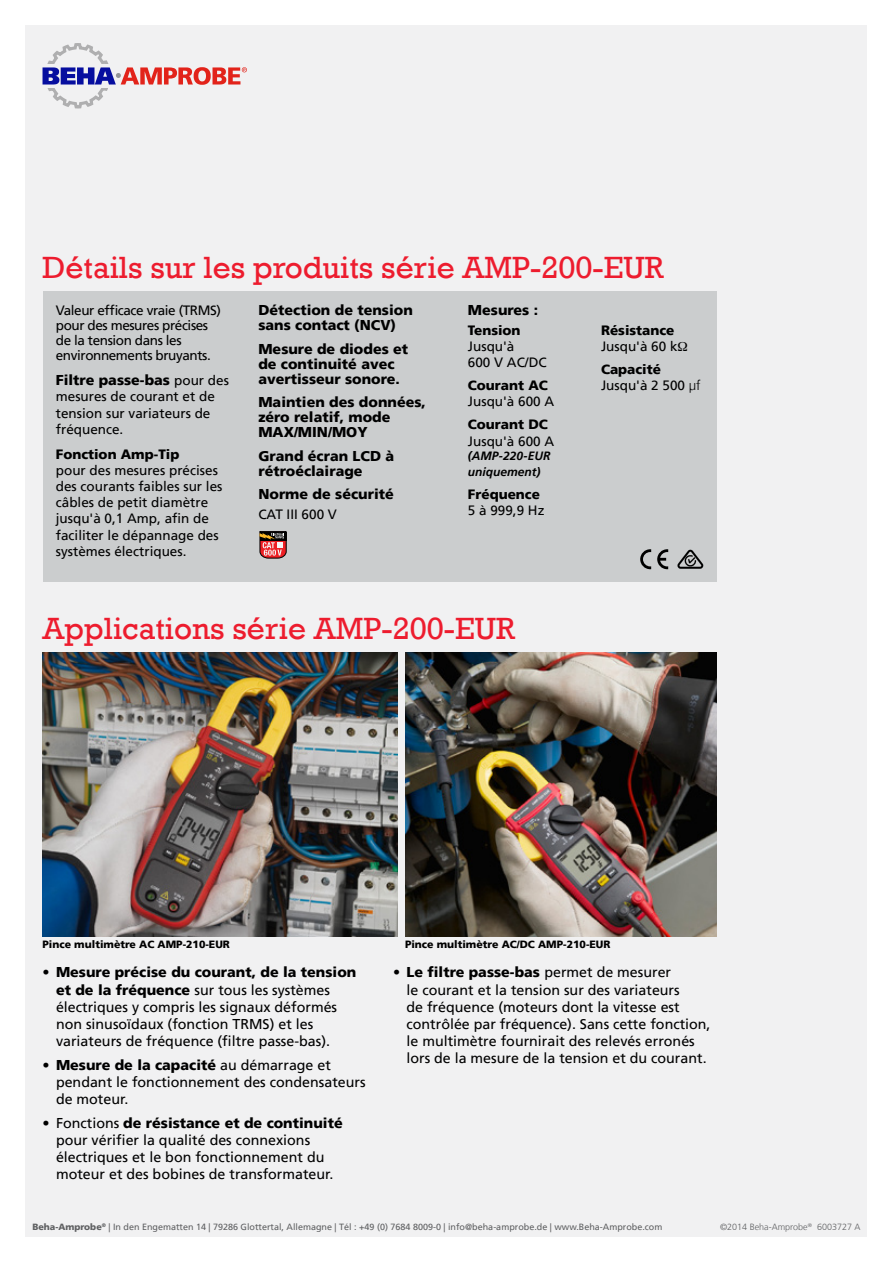
<style>
.page{position:relative;width:893px;height:1263px;background:#fff}
.page>*{position:absolute;margin:0;border:0;box-sizing:border-box;transform-origin:0 0}
.t1{font:31.5px "Rockwell";color:#ed1c2e}
.t2{font:14.25px/17.1px "Frutiger LT";color:#000}
.t3{font:900 14.25px/15px "Frutiger LT";color:#000}
.t4{font:13.5px/16.2px "Frutiger LT";color:#000}
.t5{font:13.5px/15px "Frutiger LT";letter-spacing:-.03em;color:#000}
.t6{font:900 13.5px "Frutiger LT";color:#000}
.t7{font:italic 700 12px/16.2px "Frutiger LT";color:#000}
.t8{font:900 10.5px "Frutiger LT";color:#000}
.t9{font:9px "Frutiger LT";color:#5f6062}
.t10{font:300 9px "Frutiger LT";color:#5f6062}
.s1{font-weight:400;font-size:13.5px}
.s2{font-weight:900}
.s3{font-weight:300}
</style>
<div class="page">
<div style="left:26px;top:26px;width:841px;height:1211px;background:#f1f1f2"></div>
<svg style="left:43px;top:43px;width:204px;height:66px"></svg>
<div style="left:43px;top:291px;width:673px;height:290px;background:#cbcdce"></div>
<svg style="left:259px;top:531px;width:28px;height:27px"></svg>
<img style="left:405px;top:652px;width:311px;height:284px">
<svg style="left:640px;top:549px;width:11px;height:20px"></svg>
<svg style="left:657px;top:549px;width:11px;height:20px"></svg>
<svg style="left:677px;top:549px;width:26px;height:20px"></svg>
<img style="left:43px;top:652px;width:354px;height:284px">
<h1 class="t1" style="left:43px;top:250px;width:623px">Détails sur les produits série AMP-200-EUR</h1>
<p class="t5" style="left:56px;top:303px;width:167px">Valeur efficace vraie (TRMS) pour des mesures précises de la tension dans les environnements bruyants.</p>
<p class="t3" style="left:56px;top:373px;width:175px">Filtre passe-bas <span class="s1">pour des</span></p>
<p class="t4" style="left:56px;top:389px;width:161px">mesures de courant et de tension sur variateurs de fréquence.</p>
<p class="t6" style="left:56px;top:446px;width:125px">Fonction Amp-Tip</p>
<p class="t4" style="left:56px;top:462px;width:168px">pour des mesures précises des courants faibles sur les câbles de petit diamètre jusqu'à 0,1 Amp, afin de faciliter le dépannage des systèmes électriques.</p>
<p class="t3" style="left:258px;top:303px;width:156px">Détection de tension sans contact (NCV)</p>
<p class="t3" style="left:258px;top:341px;width:151px">Mesure de diodes et de continuité avec avertisseur sonore.</p>
<p class="t3" style="left:258px;top:395px;width:169px">Maintien des données, zéro relatif, mode<br>MAX/MIN/MOY</p>
<p class="t3" style="left:258px;top:448px;width:137px">Grand écran LCD à rétroéclairage</p>
<p class="t3" style="left:258px;top:487px;width:137px">Norme de sécurité</p>
<p class="t4" style="left:258px;top:506px;width:80px">CAT III 600 V</p>
<p class="t3" style="left:468px;top:303px;width:72px">Mesures :</p>
<p class="t6" style="left:468px;top:322px;width:54px">Tension</p>
<p class="t4" style="left:468px;top:338px;width:80px">Jusqu'à<br>600 V AC/DC</p>
<p class="t6" style="left:468px;top:377px;width:81px">Courant AC</p>
<p class="t4" style="left:468px;top:394px;width:88px">Jusqu'à 600 A</p>
<p class="t6" style="left:468px;top:416px;width:81px">Courant DC</p>
<p class="t4" style="left:468px;top:433px;width:88px">Jusqu'à 600 A</p>
<p class="t7" style="left:468px;top:448px;width:84px">(AMP-220-EUR uniquement)</p>
<p class="t6" style="left:468px;top:486px;width:74px">Fréquence</p>
<p class="t4" style="left:468px;top:503px;width:78px">5 à 999,9 Hz</p>
<h1 class="t1" style="left:43px;top:610px;width:474px">Applications série AMP-200-EUR</h1>
<p class="t6" style="left:601px;top:322px;width:75px">Résistance</p>
<p class="t4" style="left:601px;top:338px;width:78px">Jusqu'à 60 k</p>
<p class="t4" style="left:601px;top:361px;width:101px"><span class="s2">Capacité<br></span>Jusqu'à 2 500 <span class="s3">µf</span></p>
<p class="t8" style="left:43px;top:938px;width:189px">Pince multimètre AC AMP-210-EUR</p>
<p class="t8" style="left:405px;top:938px;width:207px">Pince multimètre AC/DC AMP-210-EUR</p>
<p class="t2" style="left:56px;top:964px;width:302px;text-indent:-13px"><span class="s2">• Mesure précise du courant, de la tension et de la fréquence</span> sur tous les systèmes électriques y compris les signaux déformés non sinusoïdaux (fonction TRMS) et les variateurs de fréquence (filtre passe-bas).</p>
<p class="t2" style="left:56px;top:1056px;width:311px;text-indent:-13px"><span class="s2">• Mesure de la capacité</span> au démarrage et pendant le fonctionnement des condensateurs de moteur.</p>
<p class="t2" style="left:56px;top:1114px;width:288px;text-indent:-13px">• Fonctions <span class="s2">de résistance et de continuité </span>pour vérifier la qualité des connexions électriques et le bon fonctionnement du moteur et des bobines de transformateur.</p>
<p class="t2" style="left:406px;top:964px;width:306px;text-indent:-13px"><span class="s2">• Le filtre passe-bas</span> permet de mesurer<br>le courant et la tension sur des variateurs<br>de fréquence (moteurs dont la vitesse est contrôlée par fréquence). Sans cette fonction, le multimètre fournirait des relevés erronés lors de la mesure de la tension et du courant.</p>
<p class="t9" style="left:32px;top:1222px;width:631px"><span class="s2">Beha-Amprobe</span><sup>®</sup> | In den Engematten 14 | 79286 Glottertal, Allemagne | Tél : +49 (0) 7684 8009-0 | info@beha-amprobe.de | www.Beha-Amprobe.com</p>
<p class="t10" style="left:817px;top:1222px;width:45px">6003727 A</p>
<p class="t10" style="left:720px;top:1222px;width:93px">©2014 Beha-Amprobe<sup>®</sup></p>
</div>
